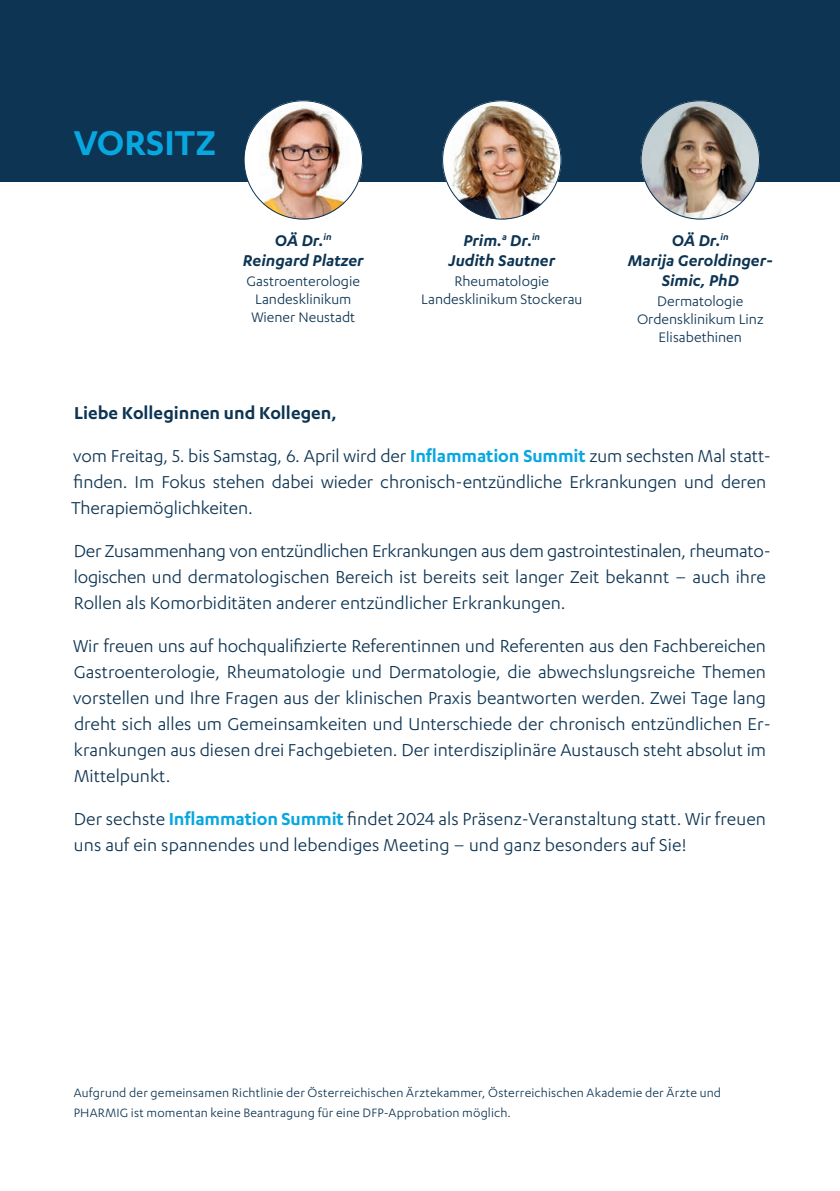
<style>
.page{position:relative;width:840px;height:1191px;background:#fff}
.page>*{position:absolute;margin:0;border:0;box-sizing:border-box;transform-origin:0 0}
.t1{font:600 40px "Karbon";color:#08a7e0}
.t2{font:20px/26px "Karbon";color:#0d3452}
.t3{font:italic 600 18px/20px "Karbon";color:#0d3452;text-align:center}
.t4{font:16px/17.6px "Karbon";color:#0d3452;text-align:center}
.t5{font:14px/20px "Karbon";letter-spacing:.015em;color:#0d3452}
.s1{font-weight:600}
.s2{font-weight:600;font-size:20.2px;color:#08a7e0}
</style>
<div class="page">
<div style="left:0;top:0;width:839px;height:181px;background:#0d3452"></div>
<img style="left:248px;top:100px;width:114px;height:119px">
<img style="left:640px;top:100px;width:119px;height:119px;border-radius:60px">
<img style="left:442px;top:100px;width:119px;height:119px;border-radius:60px">
<h1 class="t1" style="left:74px;top:120px;width:143px">VORSITZ</h1>
<p class="t3" style="left:243px;top:230px;width:122px">OÄ Dr.<sup>in<br></sup>Reingard Platzer</p>
<p class="t4" style="left:246px;top:272px;width:115px;text-align:left">Gastroenterologie<br>Landesklinikum<br>Wiener Neustadt</p>
<p class="t3" style="left:448px;top:230px;width:108px">Prim.<sup>a</sup> Dr.<sup>in<br></sup>Judith Sautner</p>
<p class="t4" style="left:421px;top:272px;width:162px">Rheumatologie<br>Landesklinikum Stockerau</p>
<p class="t3" style="left:627px;top:230px;width:147px">OÄ Dr.<sup>in<br></sup>Marija Geroldinger-<br>Simic, PhD</p>
<p class="t4" style="left:636px;top:292px;width:128px">Dermatologie<br>Ordensklinikum Linz<br>Elisabethinen</p>
<p class="t2" style="left:73px;top:391px;width:698px;line-height:43px"><span class="s1">Liebe Kolleginnen und Kollegen,<br></span>vom Freitag, 5. bis Samstag, 6. April wird der <span class="s2">Inflammation Summit</span> zum sechsten Mal statt-</p>
<p class="t2" style="left:71px;top:468px;width:696px">finden. Im Fokus stehen dabei wieder chronisch-entzündliche Erkrankungen und deren<br>Therapiemöglichkeiten.</p>
<p class="t2" style="left:74px;top:537px;width:698px">Der Zusammenhang von entzündlichen Erkrankungen aus dem gastrointestinalen, rheumato&shy;logischen und dermatologischen Bereich ist bereits seit langer Zeit bekannt – auch ihre<br>Rollen als Komorbiditäten anderer entzündlicher Erkrankungen.</p>
<p class="t2" style="left:73px;top:632px;width:698px">Wir freuen uns auf hochqualifizierte Referentinnen und Referenten aus den Fachbereichen Gastroenterologie, Rheumatologie und Dermatologie, die abwechslungsreiche Themen vorstellen und Ihre Fragen aus der klinischen Praxis beantworten werden. Zwei Tage lang dreht sich alles um Gemeinsamkeiten und Unterschiede der chronisch entzündlichen Er&shy;krankungen aus diesen drei Fachgebieten. Der interdisziplinäre Austausch steht absolut im Mittelpunkt.</p>
<p class="t2" style="left:74px;top:805px;width:693px">Der sechste <span class="s2">Inflammation Summit</span> findet 2024 als Präsenz-Veranstaltung statt. Wir freuen uns auf ein spannendes und lebendiges Meeting – und ganz besonders auf Sie!</p>
<p class="t5" style="left:74px;top:1082px;width:648px">Aufgrund der gemeinsamen Richtlinie der Österreichischen Ärztekammer, Österreichischen Akademie der Ärzte und<br>PHARMIG ist momentan keine Beantragung für eine DFP-Approbation möglich.</p>
</div>
